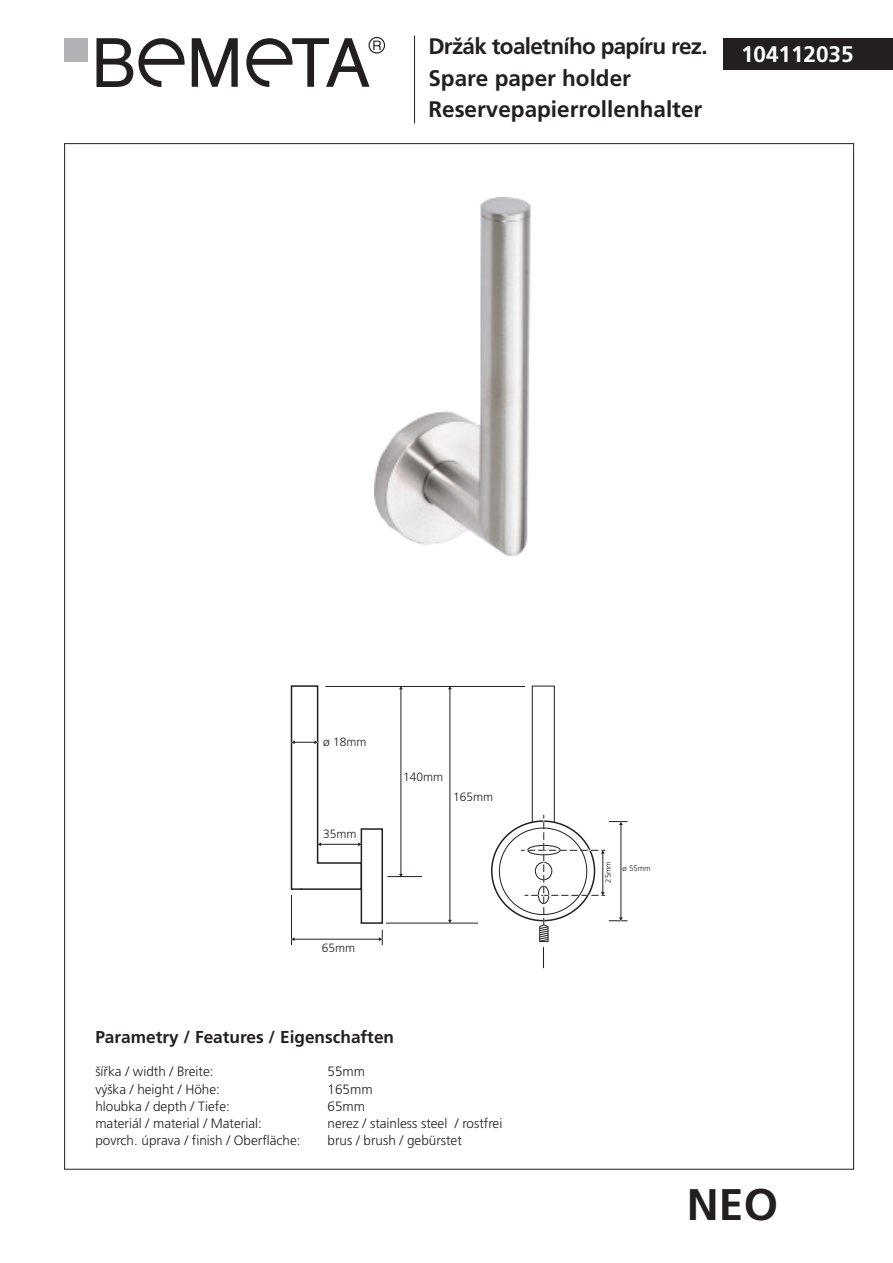
<style>
.page{position:relative;width:893px;height:1263px;background:#fff}
.page>*{position:absolute;margin:0;border:0;box-sizing:border-box;transform-origin:0 0}
.t1{font:700 44.25px "Frutiger CE";color:#231f20}
.t2{font:700 22.5px/31.5px "Frutiger CE";color:#231f20}
.t3{font:700 22.5px "Frutiger CE";color:#fff}
.t4{font:700 17.25px "Frutiger CE";color:#231f20}
.t5{font:300 13.5px "Frutiger CE";color:#231f20}
.t6{font:300 12px "Frutiger CE";color:#231f20}
.t7{font:300 7.8px "Frutiger CE";color:#231f20}
</style>
<div class="page">
<div style="left:724px;top:38px;width:169px;height:32px;background:#231f20"></div>
<svg style="left:192px;top:38px;width:46px;height:49px"></svg>
<svg style="left:96px;top:38px;width:89px;height:49px"></svg>
<div style="left:65px;top:38px;width:23px;height:24px;background:#b1b2b6"></div>
<svg style="left:246px;top:37px;width:139px;height:50px"></svg>
<hr style="left:414px;top:36px;width:1px;height:88px;background:#231f20">
<hr style="left:291px;top:895px;width:1px;height:50px;background:#231f20">
<hr style="left:294px;top:939px;width:86px;height:1px;background:#231f20">
<svg style="left:379px;top:930px;width:4px;height:15px"></svg>
<svg style="left:291px;top:937px;width:4px;height:4px"></svg>
<div style="left:361px;top:828px;width:22px;height:96px;background:#fff;border:2px solid #231f20"></div>
<hr style="left:401px;top:689px;width:1px;height:185px;background:#231f20">
<hr style="left:450px;top:689px;width:1px;height:231px;background:#231f20">
<hr style="left:386px;top:923px;width:92px;height:1px;background:#231f20">
<hr style="left:387px;top:876px;width:35px;height:1px;background:#231f20">
<hr style="left:325px;top:686px;width:200px;height:1px;background:#231f20">
<svg style="left:290px;top:685px;width:73px;height:206px"></svg>
<img style="left:374px;top:198px;width:157px;height:357px">
<svg style="left:521px;top:686px;width:107px;height:282px"></svg>
<h2 class="t2" style="left:428px;top:31px;width:281px">Držák toaletního papíru rez.<br>Spare paper holder<br>Reservepapierrollenhalter</h2>
<h2 class="t3" style="left:741px;top:42px;width:114px">104112035</h2>
<p class="t6" style="left:323px;top:735px;width:45px">ø 18mm</p>
<p class="t6" style="left:323px;top:827px;width:35px">35mm</p>
<p class="t6" style="left:403px;top:770px;width:42px">140mm</p>
<p class="t6" style="left:453px;top:790px;width:42px">165mm</p>
<p class="t6" style="left:322px;top:941px;width:35px">65mm</p>
<p class="t4" style="left:95px;top:1027px;width:300px">Parametry / Features / Eigenschaften</p>
<p class="t5" style="left:95px;top:1064px;width:120px">šířka / width / Breite:</p>
<p class="t5" style="left:328px;top:1064px;width:39px">55mm</p>
<p class="t5" style="left:95px;top:1081px;width:126px">výška / height / Höhe:</p>
<p class="t5" style="left:328px;top:1081px;width:47px">165mm</p>
<p class="t5" style="left:95px;top:1098px;width:136px">hloubka / depth / Tiefe:</p>
<p class="t5" style="left:328px;top:1098px;width:39px">65mm</p>
<p class="t5" style="left:95px;top:1116px;width:168px">materiál / material / Material:</p>
<p class="t5" style="left:328px;top:1116px;width:176px">nerez / stainless steel / rostfrei</p>
<p class="t5" style="left:95px;top:1133px;width:207px">povrch. úprava / finish / Oberfläche:</p>
<p class="t5" style="left:328px;top:1133px;width:136px">brus / brush / gebürstet</p>
<p class="t7" style="left:604px;top:883px;width:23px;rotate:-90deg">25mm</p>
<p class="t7" style="left:622px;top:864px;width:30px">ø 55mm</p>
<h1 class="t1" style="left:687px;top:1179px;width:93px">NEO</h1>
</div>
